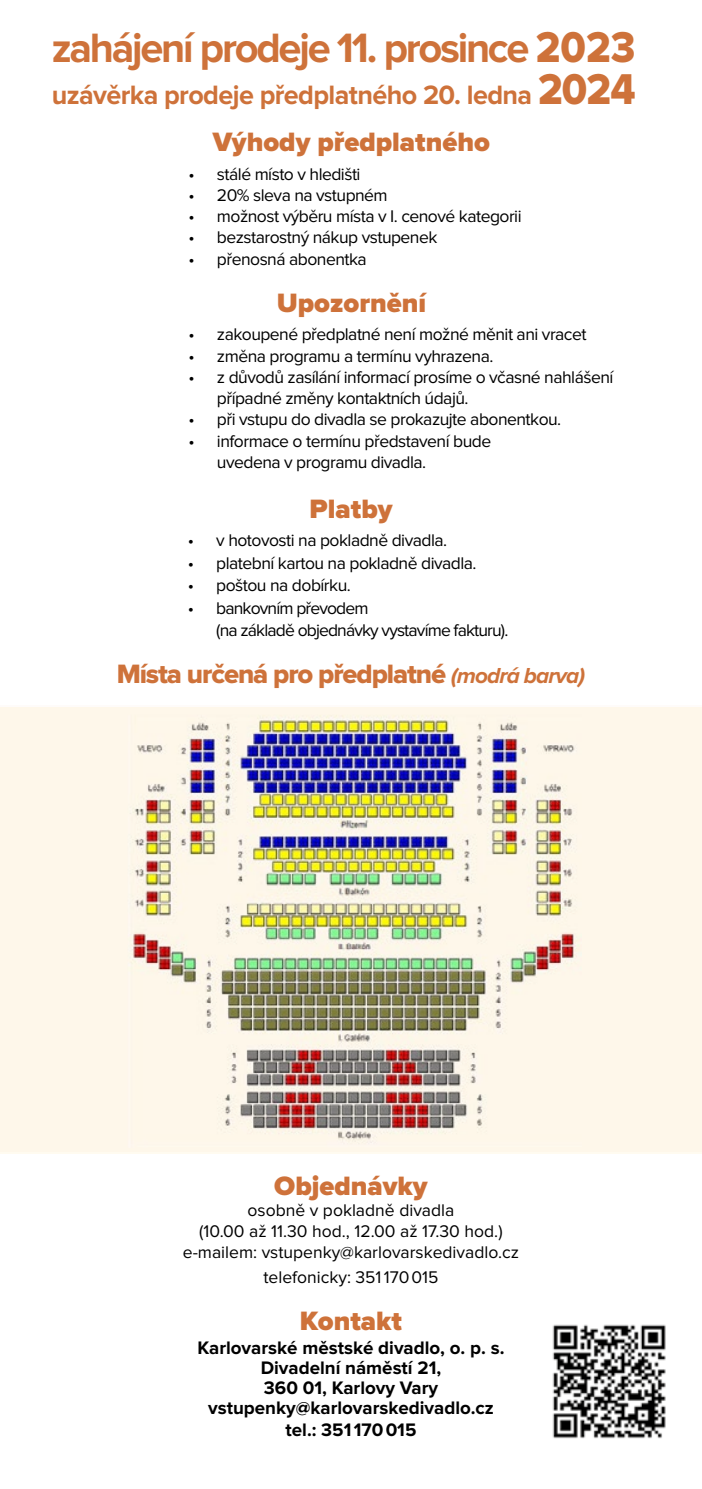
<style>
.page{position:relative;width:702px;height:1489px;background:#fff}
.page>*{position:absolute;margin:0;border:0;box-sizing:border-box;transform-origin:0 0}
.t1{font:700 42.5px "Proxima Nova";letter-spacing:-.055em;color:#ce723a}
.t2{font:900 27.5px "Proxima Nova";color:#ce723a}
.t3{font:700 27.5px "Proxima Nova";letter-spacing:-.02em;color:#ce723a}
.t4{font:27.5px "Proxima Nova Extrabld";letter-spacing:-.04em;color:#ce723a}
.t5{font:700 18.75px/20px "Proxima Nova";color:#000;text-align:center}
.t6{font:17.5px/21.2px "Proxima Nova";letter-spacing:-.03em;color:#000}
.t7{font:17.5px/21px "Proxima Nova";color:#000;text-align:center}
.t8{font:17.5px/22.5px "Proxima Nova";letter-spacing:-.05em;color:#000}
.s1{font-family:"Proxima Nova Extrabld";font-weight:400;font-size:44.75px}
.s2{font-family:"Proxima Nova";font-weight:700;font-style:italic;font-size:22.5px}
</style>
<div class="page">
<img style="left:552px;top:1324px;width:114px;height:115px">
<img style="left:0;top:707px;width:702px;height:445px">
<h1 class="t1" style="left:52px;top:28px;width:585px">zahájení prodeje 11. prosince <span class="s1">2023</span></h1>
<h2 class="t3" style="left:52px;top:82px;width:585px">uzávěrka prodeje předplatného 20. ledna <span class="s1">2024</span></h2>
<h2 class="t2" style="left:213px;top:130px;width:278px">Výhody předplatného</h2>
<p class="t6" style="left:189px;top:164px;width:173px">• stálé místo v hledišti</p>
<p class="t6" style="left:189px;top:185px;width:201px">• 20% sleva na vstupném</p>
<p class="t6" style="left:189px;top:206px;width:334px">• možnost výběru místa v I. cenové kategorii</p>
<p class="t6" style="left:189px;top:228px;width:250px">• bezstarostný nákup vstupenek</p>
<p class="t6" style="left:189px;top:249px;width:180px">• přenosná abonentka</p>
<h2 class="t2" style="left:277px;top:290px;width:151px">Upozornění</h2>
<p class="t6" style="left:189px;top:324px;width:399px">• zakoupené předplatné není možné měnit ani vracet</p>
<p class="t6" style="left:189px;top:346px;width:306px">• změna programu a termínu vyhrazena.</p>
<p class="t6" style="left:217px;top:367px;width:398px;text-indent:-28px">• z důvodů zasílání informací prosíme o včasné nahlášení případné změny kontaktních údajů.</p>
<p class="t6" style="left:189px;top:409px;width:374px">• při vstupu do divadla se prokazujte abonentkou.</p>
<p class="t6" style="left:217px;top:431px;width:276px;text-indent:-28px">• informace o termínu představení bude uvedena v programu divadla.</p>
<h2 class="t2" style="left:309px;top:496px;width:84px">Platby</h2>
<p class="t6" style="left:188px;top:530px;width:261px">• v hotovosti na pokladně divadla.</p>
<p class="t6" style="left:188px;top:553px;width:290px">• platební kartou na pokladně divadla.</p>
<p class="t6" style="left:188px;top:575px;width:164px">• poštou na dobírku.</p>
<p class="t8" style="left:216px;top:597px;width:294px;text-indent:-28px">• bankovním převodem<br>(na základě objednávky vystavíme fakturu).</p>
<h2 class="t4" style="left:117px;top:661px;width:470px">Místa určená pro předplatné <span class="s2">(modrá barva)</span></h2>
<h2 class="t2" style="left:274px;top:1173px;width:155px">Objednávky</h2>
<p class="t7" style="left:183px;top:1200px;width:338px">osobně v pokladně divadla<br>(10.00 až 11.30 hod., 12.00 až 17.30 hod.) e-‑mailem: vstupenky@karlovarskedivadlo.cz</p>
<p class="t7" style="left:263px;top:1267px;width:177px">telefonicky: 351170015</p>
<h2 class="t2" style="left:300px;top:1308px;width:104px">Kontakt</h2>
<p class="t5" style="left:197px;top:1337px;width:308px">Karlovarské městské divadlo, o. p. s.<br>Divadelní náměstí 21,<br>360 01, Karlovy Vary vstupenky@karlovarskedivadlo.cz</p>
<p class="t5" style="left:285px;top:1420px;width:132px">tel.: 351 170015</p>
</div>
